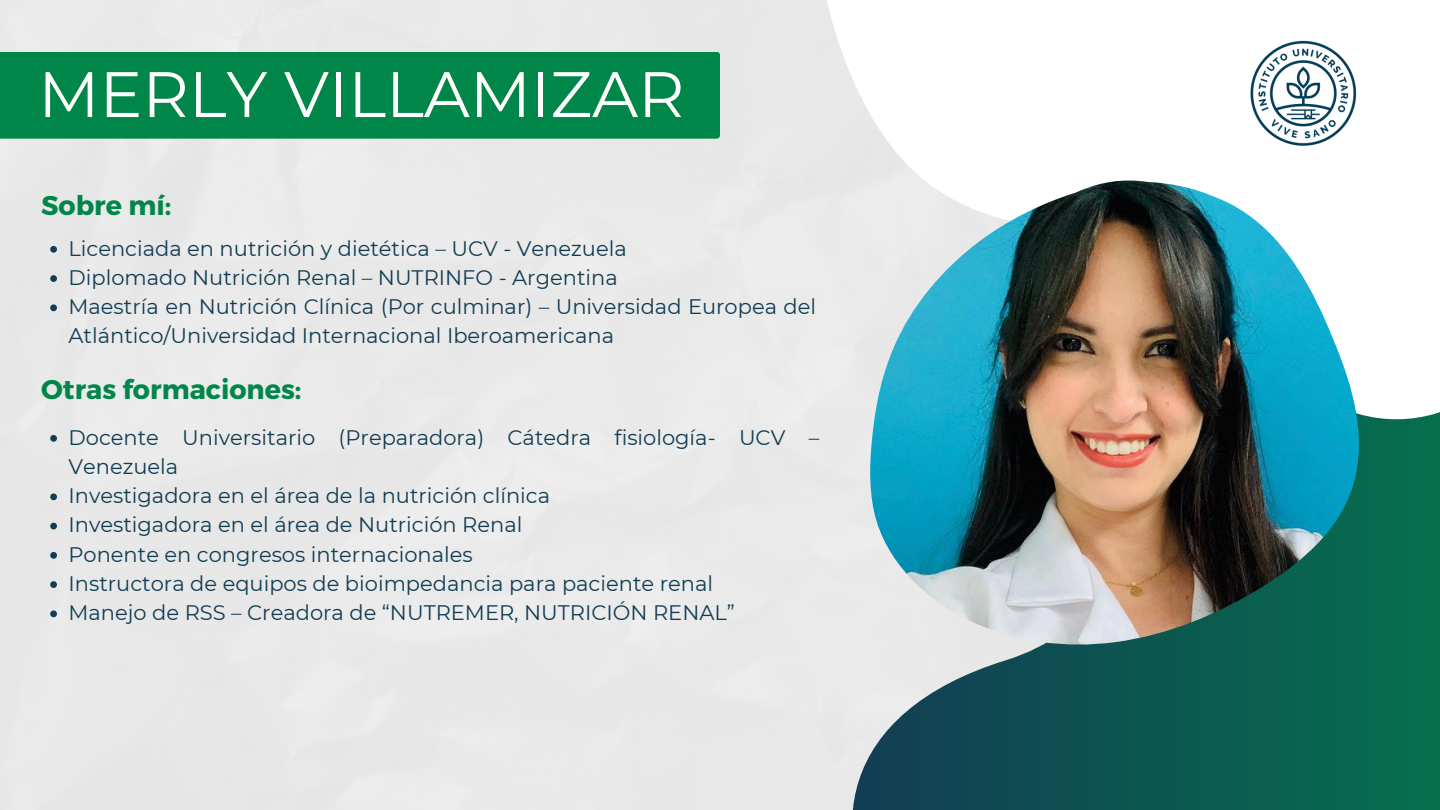
<style>
.page{position:relative;width:1440px;height:810px;background:#fff}
.page>*{position:absolute;margin:0;border:0;box-sizing:border-box;transform-origin:0 0}
.t1{font:64.1px "Montserrat";color:#fffffe}
.t2{font:700 27px "Montserrat";color:#008649}
.t3{font:21px/29.2px "Montserrat";color:#123d54}
</style>
<div class="page">
<svg style="left:852px;top:557px;width:588px;height:253px"></svg>
<svg style="left:737px;top:0;width:703px;height:557px"></svg>
<img style="left:870px;top:181px;width:489px;height:463px">
<div style="left:0;top:52px;width:720px;height:87px;background:#008649"></div>
<img style="left:1229px;top:22px;width:145px;height:146px">
<svg style="left:50px;top:246px;width:7px;height:7px"></svg>
<svg style="left:50px;top:275px;width:7px;height:7px"></svg>
<svg style="left:50px;top:304px;width:7px;height:7px"></svg>
<svg style="left:50px;top:435px;width:7px;height:7px"></svg>
<svg style="left:50px;top:493px;width:7px;height:7px"></svg>
<svg style="left:50px;top:523px;width:7px;height:6px"></svg>
<svg style="left:50px;top:552px;width:7px;height:7px"></svg>
<svg style="left:50px;top:581px;width:7px;height:7px"></svg>
<svg style="left:50px;top:610px;width:7px;height:7px"></svg>
<p class="t1" style="left:38px;top:55px;width:648px">MERLY VILLAMIZAR</p>
<p class="t2" style="left:41px;top:187px;width:132px">Sobre mí:</p>
<h1 class="t3" style="left:69px;top:234px;width:560px">Licenciada en nutrición y dietética – UCV - Venezuela</h1>
<p class="t3" style="left:69px;top:263px;width:551px">Diplomado Nutrición Renal – NUTRINFO - Argentina</p>
<h2 class="t3" style="left:69px;top:292px;width:749px">Maestría en Nutrición Clínica (Por culminar) – Universidad Europea del<br>Atlántico/Universidad Internacional Iberoamericana</h2>
<p class="t2" style="left:41px;top:372px;width:262px">Otras formaciones:</p>
<p class="t3" style="left:69px;top:423px;width:752px">Docente Universitario (Preparadora) Cátedra fisiología- UCV –<br>Venezuela</p>
<p class="t3" style="left:69px;top:481px;width:483px">Investigadora en el área de la nutrición clínica</p>
<h2 class="t3" style="left:69px;top:510px;width:455px">Investigadora en el área de Nutrición Renal</h2>
<p class="t3" style="left:69px;top:540px;width:406px">Ponente en congresos internacionales</p>
<p class="t3" style="left:69px;top:569px;width:646px">Instructora de equipos de bioimpedancia para paciente renal</p>
<p class="t3" style="left:69px;top:598px;width:668px">Manejo de RSS – Creadora de “NUTREMER, NUTRICIÓN RENAL”</p>
</div>
